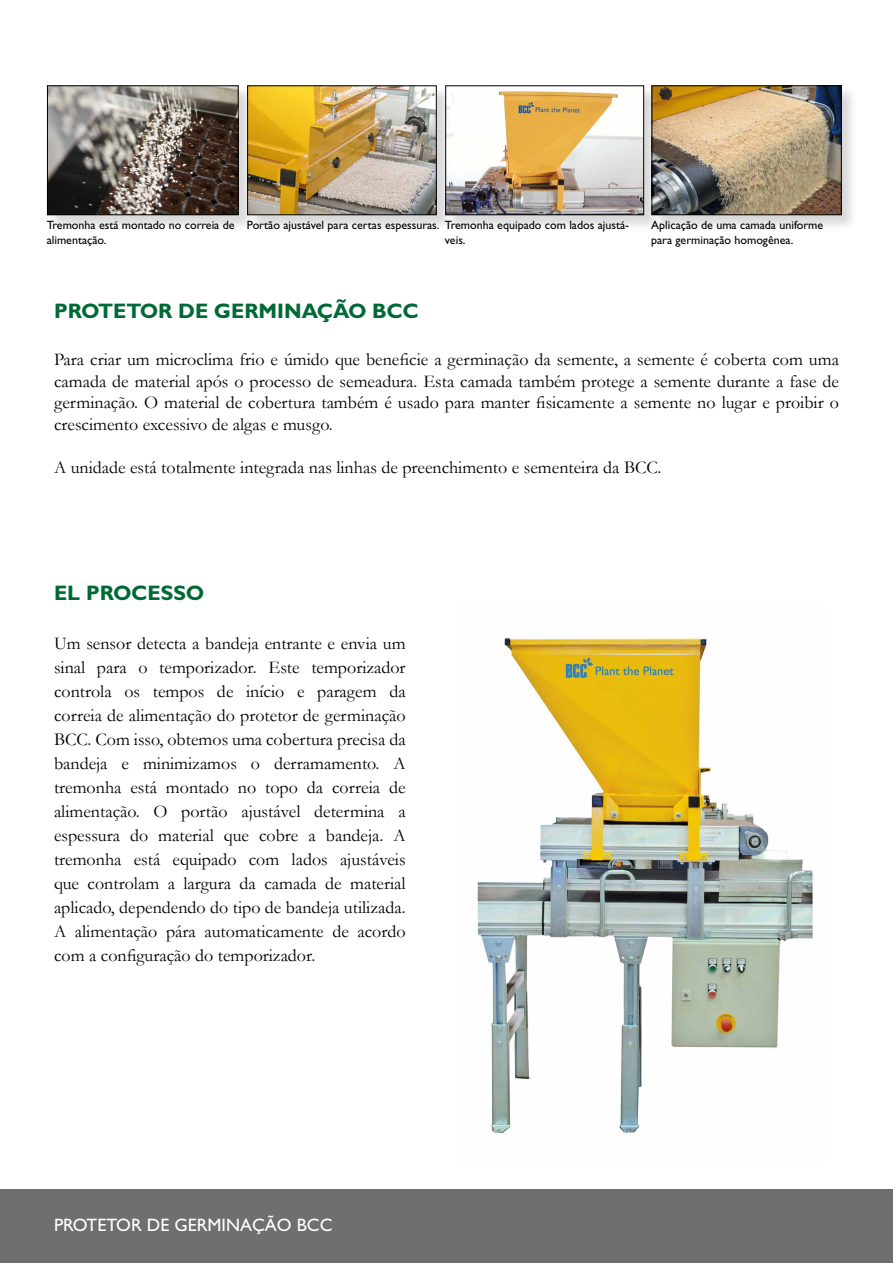
<style>
.page{position:relative;width:893px;height:1263px;background:#fff}
.page>*{position:absolute;margin:0;border:0;box-sizing:border-box;transform-origin:0 0}
.t1{font:700 21px "Gill Sans MT Pro";color:#006935}
.t2{font:18px/24px "Garamond";color:#000;text-align:justify}
.t3{font:18px "Gill Sans";color:#fff}
.t4{font:12px/14.4px "Gill Sans";color:#000}
</style>
<div class="page">
<div style="left:0;top:1189px;width:893px;height:74px;background:#706f6f"></div>
<div style="left:47px;top:86px;width:208px;height:146px;background:#000;opacity:.15"></div>
<img style="left:49px;top:87px;width:188px;height:126px">
<div style="left:47px;top:85px;width:192px;height:130px;border:1px solid #000"></div>
<div style="left:247px;top:86px;width:206px;height:146px;background:#000;opacity:.15"></div>
<img style="left:249px;top:87px;width:186px;height:126px">
<div style="left:247px;top:85px;width:190px;height:130px;border:1px solid #000"></div>
<div style="left:446px;top:86px;width:214px;height:146px;background:#000;opacity:.15"></div>
<img style="left:447px;top:87px;width:195px;height:126px">
<div style="left:445px;top:85px;width:199px;height:130px;border:1px solid #000"></div>
<div style="left:652px;top:86px;width:207px;height:146px;background:#000;opacity:.15"></div>
<img style="left:653px;top:87px;width:187px;height:126px">
<div style="left:651px;top:85px;width:191px;height:130px;border:1px solid #000"></div>
<img style="left:477px;top:634px;width:336px;height:500px">
<p class="t4" style="left:47px;top:218px;width:189px">Tremonha está montado no correia de alimentação.</p>
<p class="t4" style="left:445px;top:218px;width:186px;text-indent:-198px">Portão ajustável para certas espessuras. Tremonha equipado com lados ajustá&shy;veis.</p>
<p class="t4" style="left:651px;top:218px;width:174px">Aplicação de uma camada uniforme para germinação homogênea.</p>
<p class="t1" style="left:54px;top:298px;width:366px">PROTETOR DE GERMINAÇÃO BCC</p>
<p class="t2" style="left:54px;top:348px;width:786px;line-height:21.6px">Para criar um microclima frio e úmido que beneficie a germinação da semente, a semente é coberta com uma camada de material após o processo de semeadura. Esta camada também protege a semente durante a fase de germinação. O material de cobertura também é usado para manter fisicamente a semente no lugar e proibir o crescimento excessivo de algas e musgo.</p>
<p class="t2" style="left:54px;top:455px;width:609px">A unidade está totalmente integrada nas linhas de preenchimento e sementeira da BCC.</p>
<p class="t1" style="left:54px;top:580px;width:151px">EL PROCESSO</p>
<p class="t2" style="left:54px;top:631px;width:353px">Um sensor detecta a bandeja entrante e envia um sinal para o temporizador. Este temporizador controla os tempos de início e paragem da correia de alimentação do protetor de germinação BCC. Com isso, obtemos uma cobertura precisa da bandeja e minimizamos o derramamento. A tremonha está montado no topo da correia de alimentação. O portão ajustável determina a espessura do material que cobre a bandeja. A tremonha está equipado com lados ajustáveis que controlam a largura da camada de material aplicado, dependendo do tipo de bandeja utilizada.<br>A alimentação pára automaticamente de acordo com a configuração do temporizador.</p>
<p class="t3" style="left:54px;top:1215px;width:280px">PROTETOR DE GERMINAÇÃO BCC</p>
</div>
